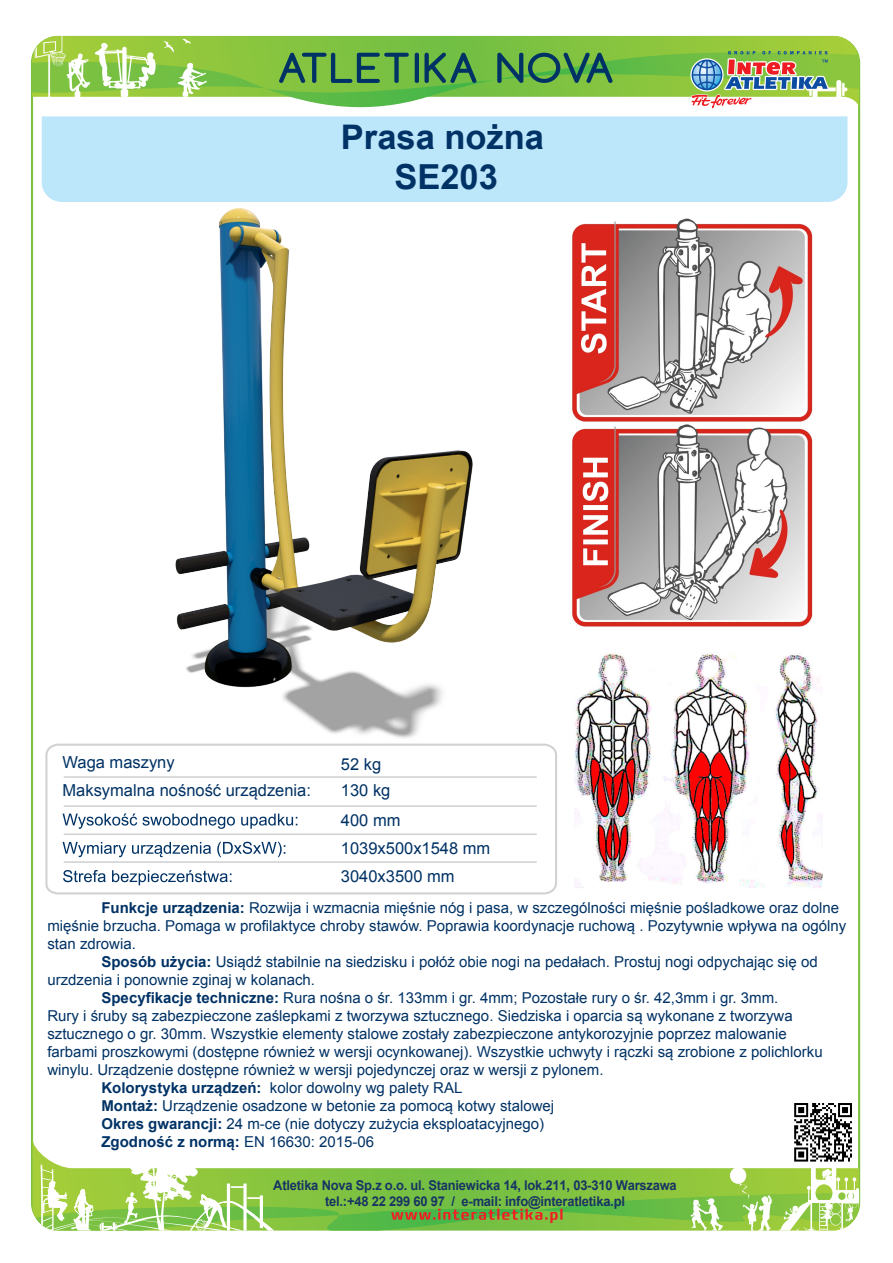
<style>
.page{position:relative;width:893px;height:1263px;background:#fff}
.page>*{position:absolute;margin:0;border:0;box-sizing:border-box;transform-origin:0 0}
.t1{font:700 34.5px "Arial";color:#003265}
.t2{font:700 33.9px "Arial";color:#003265}
.t3{font:16.5px/28px "Arial";color:#003265}
.t4{font:15px "Arial";color:#003265}
.t5{font:700 15px "Arial";color:#003265}
.t6{font:700 13.5px/16.2px "Arial";letter-spacing:-.015em;color:#183563;text-align:center;scale:.96 1}
.s1{font-weight:700}
.s2{font-weight:400}
</style>
<div class="page">
<img style="left:33px;top:36px;width:825px;height:16px">
<img style="left:32px;top:52px;width:827px;height:62px">
<hr style="left:48px;top:55px;width:1px;height:46px;background:#fff">
<hr style="left:49px;top:55px;width:1px;height:46px;background:#fff">
<hr style="left:50px;top:55px;width:1px;height:46px;background:#fff">
<svg style="left:35px;top:36px;width:121px;height:61px"></svg>
<svg style="left:163px;top:41px;width:11px;height:12px"></svg>
<svg style="left:183px;top:39px;width:8px;height:5px"></svg>
<svg style="left:178px;top:63px;width:29px;height:34px"></svg>
<img style="left:33px;top:1138px;width:826px;height:81px">
<img style="left:36px;top:1193px;width:742px;height:37px">
<svg style="left:778px;top:1153px;width:81px;height:77px"></svg>
<svg style="left:691px;top:1198px;width:32px;height:32px"></svg>
<div style="left:730px;top:1167px;width:16px;height:17px;background:#fff;border-radius:50%"></div>
<svg style="left:738px;top:1183px;width:34px;height:47px"></svg>
<svg style="left:40px;top:1138px;width:234px;height:92px"></svg>
<img style="left:793px;top:1103px;width:60px;height:59px">
<svg style="left:279px;top:53px;width:333px;height:30px;background:#52934c"></svg>
<div style="left:42px;top:116px;width:805px;height:86px;background:#bce6fa"></div>
<svg style="left:689px;top:51px;width:158px;height:69px"></svg>
<svg style="left:45px;top:795px;width:512px;height:100px"></svg>
<svg style="left:63px;top:813px;width:172px;height:16px"></svg>
<svg style="left:241px;top:813px;width:56px;height:16px"></svg>
<svg style="left:63px;top:842px;width:63px;height:15px"></svg>
<svg style="left:132px;top:842px;width:79px;height:15px"></svg>
<svg style="left:217px;top:842px;width:68px;height:15px"></svg>
<svg style="left:63px;top:870px;width:43px;height:12px"></svg>
<svg style="left:112px;top:870px;width:119px;height:15px"></svg>
<hr style="left:63px;top:861px;width:474px;height:2px;background:#d1d2d4">
<hr style="left:63px;top:833px;width:474px;height:2px;background:#d1d2d4">
<hr style="left:63px;top:805px;width:474px;height:2px;background:#d1d2d4">
<img style="left:595px;top:218px;width:218px;height:409px">
<img style="left:575px;top:653px;width:247px;height:235px">
<svg style="left:391px;top:1209px;width:171px;height:14px;background:#838f3c"></svg>
<img style="left:31px;top:149px;width:564px;height:646px">
<h2 class="t2" style="left:341px;top:113px;width:205px">Prasa nożna</h2>
<h1 class="t1" style="left:394px;top:153px;width:105px">SE203</h1>
<p class="t3" style="left:63px;top:748px;width:114px">Waga maszyny</p>
<p class="t3" style="left:341px;top:750px;width:42px">52 kg</p>
<p class="t3" style="left:341px;top:806px;width:61px">400 mm</p>
<p class="t3" style="left:63px;top:776px;width:250px">Maksymalna nośność urządzenia:</p>
<p class="t3" style="left:341px;top:776px;width:51px">130 kg</p>
<p class="t3" style="left:341px;top:834px;width:151px">1039x500x1548 mm<br>3040x3500 mm</p>
<p class="t4" style="left:101px;top:897px;width:739px"><span class="s1">Funkcje urządzenia:</span> Rozwija i wzmacnia mięśnie nóg i pasa, w szczególności mięśnie pośladkowe oraz dolne</p>
<p class="t4" style="left:47px;top:915px;width:800px">mięśnie brzucha. Pomaga w profilaktyce chroby stawów. Poprawia koordynacje ruchową . Pozytywnie wpływa na ogólny</p>
<p class="t4" style="left:47px;top:933px;width:90px">stan zdrowia.</p>
<p class="t4" style="left:101px;top:951px;width:718px"><span class="s1">Sposób użycia:</span> Usiądź stabilnie na siedzisku i połóż obie nogi na pedałach. Prostuj nogi odpychając się od</p>
<p class="t4" style="left:47px;top:969px;width:269px">urzdzenia i ponownie zginaj w kolanach.</p>
<p class="t4" style="left:101px;top:987px;width:678px"><span class="s1">Specyfikacje techniczne:</span> Rura nośna o śr. 133mm i gr. 4mm; Pozostałe rury o śr. 42,3mm i gr. 3mm.</p>
<p class="t4" style="left:47px;top:1005px;width:747px">Rury i śruby są zabezpieczone zaślepkami z tworzywa sztucznego. Siedziska i oparcia są wykonane z tworzywa</p>
<p class="t4" style="left:47px;top:1023px;width:741px">sztucznego o gr. 30mm. Wszystkie elementy stalowe zostały zabezpieczone antykorozyjnie poprzez malowanie</p>
<p class="t4" style="left:47px;top:1041px;width:777px">farbami proszkowymi (dostępne również w wersji ocynkowanej). Wszystkie uchwyty i rączki są zrobione z polichlorku</p>
<p class="t4" style="left:47px;top:1059px;width:557px">winylu. Urządzenie dostępne również w wersji pojedynczej oraz w wersji z pylonem.</p>
<p class="t4" style="left:101px;top:1077px;width:362px"><span class="s1">Kolorystyka urządzeń:</span> kolor dowolny wg palety RAL</p>
<p class="t4" style="left:101px;top:1095px;width:454px"><span class="s1">Montaż:</span> Urządzenie osadzone w betonie za pomocą kotwy stalowej</p>
<p class="t4" style="left:101px;top:1113px;width:444px"><span class="s1">Okres gwarancji:</span> 24 m-ce (nie dotyczy zużycia eksploatacyjnego)</p>
<p class="t5" style="left:101px;top:1131px;width:274px">Zgodność z normą: <span class="s2">EN 16630: 2015-06</span></p>
<p class="t6" style="left:273px;top:1177px;width:422px">Atletika Nova Sp.z o.o. ul. Staniewicka 14, lok.211, 03-310 Warszawa tel.:+48 22 299 60 97 / e-mail: info@interatletika.pl</p>
</div>
